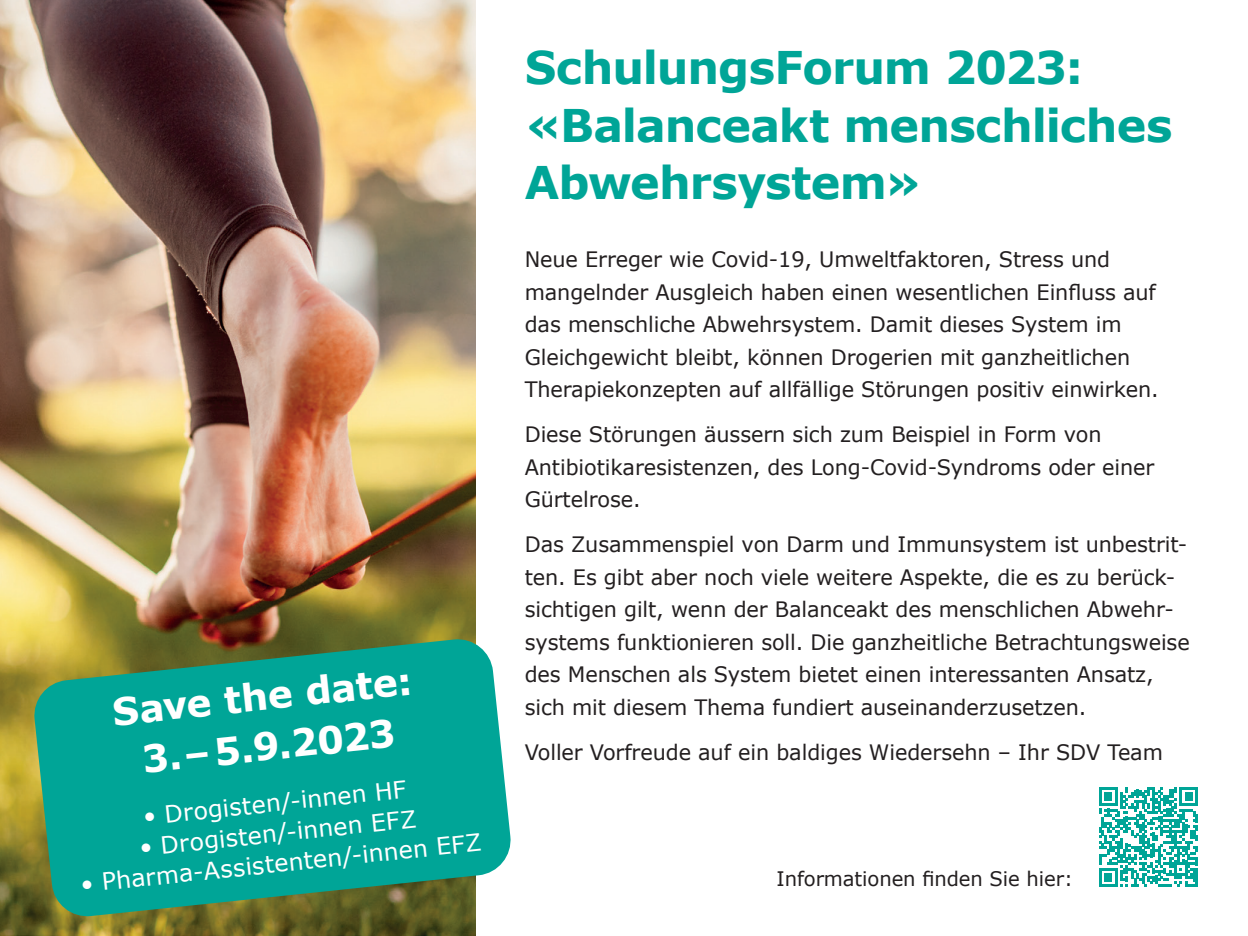
<style>
.page{position:relative;width:1248px;height:936px;background:#fff}
.page>*{position:absolute;margin:0;border:0;box-sizing:border-box;transform-origin:0 0}
.t1{font:700 45px/57.5px "Verdana";letter-spacing:-.02em;color:#00a597}
.t2{font:700 37.5px/50.5px "Verdana";color:#fff;text-align:center}
.t3{font:23.75px "Verdana";color:#fff}
.t4{font:21.25px/32.5px "Verdana";letter-spacing:-.005em;color:#231f20}
.t5{font:20px "Verdana";letter-spacing:-.005em;color:#231f20}
</style>
<div class="page">
<img style="left:0;top:0;width:475px;height:935px">
<svg style="left:33px;top:637px;width:478px;height:281px;background:#1b9f88"></svg>
<svg style="left:1099px;top:787px;width:99px;height:99px"></svg>
<hr style="left:1195px;top:867px;width:3px;height:19px;background:#00a597">
<h2 class="t2" style="left:110px;top:687px;width:302px;rotate:-6deg">Save the date:<br>3.– 5.9.2023</h2>
<p class="t3" style="left:142px;top:800px;width:266px;rotate:-6deg">• Drogisten/-innen HF</p>
<p class="t3" style="left:138px;top:831px;width:280px;rotate:-6deg">• Drogisten/-innen EFZ</p>
<p class="t3" style="left:79px;top:867px;width:404px;rotate:-6deg">• Pharma-Assistenten/-innen EFZ</p>
<h1 class="t1" style="left:524px;top:39px;width:649px">SchulungsForum 2023: «Balanceakt menschliches<br>Abwehrsystem»</h1>
<p class="t4" style="left:524px;top:243px;width:635px">Neue Erreger wie Covid-19, Umweltfaktoren, Stress und -mangelnder Ausgleich haben einen wesentlichen Einfluss auf das menschliche Abwehrsystem. Damit dieses System im Gleichgewicht bleibt, können Drogerien mit ganzheitlichen Therapiekonzepten auf allfällige Störungen positiv einwirken.</p>
<p class="t4" style="left:524px;top:418px;width:631px">Diese Störungen äussern sich zum Beispiel in Form von<br>Antibiotikaresistenzen, des Long-Covid-Syndroms oder einer<br>Gürtelrose.</p>
<p class="t4" style="left:524px;top:528px;width:666px">Das Zusammenspiel von Darm und Immunsystem ist unbestrit&shy;ten. Es gibt aber noch viele weitere Aspekte, die es zu berück&shy;sichtigen gilt, wenn der Balanceakt des menschlichen Abwehr&shy;systems funktionieren soll. Die ganzheitliche Betrachtungsweise des Menschen als System bietet einen interessanten Ansatz, sich mit diesem Thema fundiert auseinanderzusetzen.</p>
<p class="t4" style="left:524px;top:735px;width:639px">Voller Vorfreude auf ein baldiges Wiedersehn – Ihr SDV Team</p>
<p class="t5" style="left:776px;top:865px;width:298px">Informationen finden Sie hier:</p>
</div>
